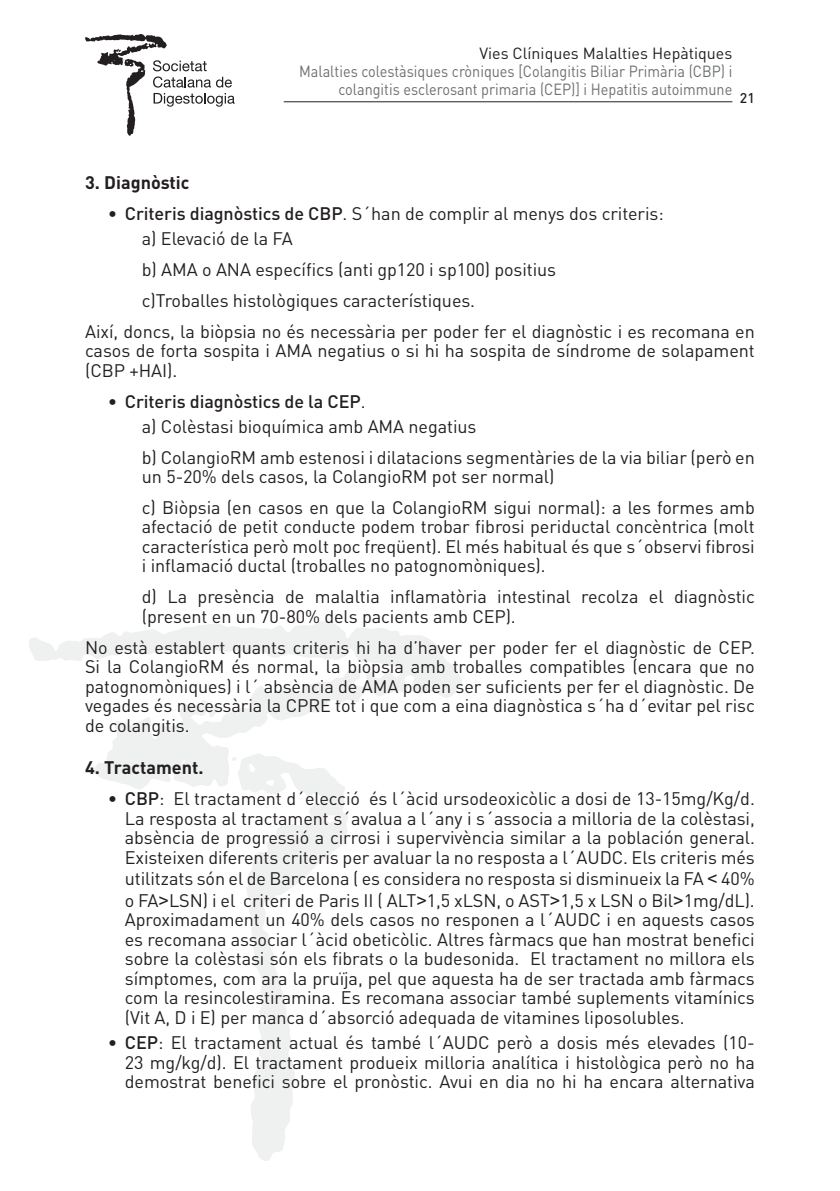
<style>
.page{position:relative;width:840px;height:1191px;background:#fff}
.page>*{position:absolute;margin:0;border:0;box-sizing:border-box;transform-origin:0 0}
.t1{font:18px/19.6px "DIN";letter-spacing:-.005em;color:#231f20;text-align:justify}
.t2{font:500 18px "DIN";letter-spacing:-.005em;color:#231f20}
._1_hd{font:700 18px "DIN";color:#231f20}
.t3{font:16px/18px "DIN";color:#6d6f71;text-align:right;scale:.9 1}
.t4{font:16px "DIN";color:#231f20}
.t5{font:500 14px "DIN";color:#231f20}
.s1{font-weight:500}
.s2{font-weight:400}
.s3{font-family:"Arial"}
</style>
<div class="page">
<hr style="left:283px;top:101px;width:449px;height:1px;background:#231f20">
<svg style="left:29px;top:621px;width:433px;height:540px"></svg>
<svg style="left:85px;top:34px;width:149px;height:102px"></svg>
<p class="t4" style="left:479px;top:43px;width:254px">Vies Clíniques Malalties Hepàtiques</p>
<p class="t3" style="left:299px;top:62px;width:482px">Malalties colestàsiques cròniques [Colangitis Biliar Primària (CBP) i colangitis esclerosant primaria (CEP)] i Hepatitis autoimmune</p>
<p class="t5" style="left:739px;top:89px;width:16px">21</p>
<p class="_1_hd" style="left:85px;top:171px;width:106px">3. Diagnòstic</p>
<p class="t1" style="left:108px;top:203px;width:557px">• <span class="s1">Criteris diagnòstics de CBP</span>. S´han de complir al menys dos criteris:</p>
<p class="t1" style="left:142px;top:228px;width:152px">a) Elevació de la FA</p>
<p class="t1" style="left:142px;top:259px;width:415px">b) AMA o ANA específics (anti gp120 i sp100) positius</p>
<p class="t1" style="left:142px;top:290px;width:334px">c)Troballes histològiques característiques.</p>
<p class="t1" style="left:85px;top:321px;width:670px">Així, doncs, la biòpsia no és necessària per poder fer el diagnòstic i es recomana en casos de forta sospita i AMA negatius o si hi ha sospita de síndrome de solapament (CBP +HAI).</p>
<p class="t2" style="left:108px;top:389px;width:259px"><span class="s2">•</span> Criteris diagnòstics de la CEP<span class="s2">.</span></p>
<p class="t1" style="left:142px;top:416px;width:336px">a) Colèstasi bioquímica amb AMA negatius</p>
<p class="t1" style="left:142px;top:447px;width:614px">b) ColangioRM amb estenosi i dilatacions segmentàries de la via biliar (però en un 5-20% dels casos, la ColangioRM pot ser normal)</p>
<p class="t1" style="left:142px;top:497px;width:614px">c) Biòpsia (en casos en que la ColangioRM sigui normal): a les formes amb afectació de petit conducte podem trobar fibrosi periductal concèntrica (molt característica però molt poc freqüent). El més habitual és que s´observi fibrosi i inflamació ductal (troballes no patognomòniques).</p>
<p class="t1" style="left:142px;top:586px;width:614px">d) La presència de malaltia inflamatòria intestinal recolza el diagnòstic (present en un 70-80% dels pacients amb CEP).</p>
<p class="t1" style="left:85px;top:637px;width:670px">No està establert quants criteris hi ha d’haver per poder fer el diagnòstic de CEP.<br>Si la ColangioRM és normal, la biòpsia amb troballes compatibles (encara que no patognomòniques) i l´ absència de AMA poden ser suficients per fer el diagnòstic. De vegades és necessària la CPRE tot i que com a eina diagnòstica s´ha d´evitar pel risc de colangitis.</p>
<p class="_1_hd" style="left:85px;top:756px;width:120px">4. Tractament.</p>
<p class="t1" style="left:125px;top:788px;width:631px;text-indent:-17px">• <span class="s1">CBP</span>: El tractament d´elecció és l´àcid ursodeoxicòlic a dosi de 13-15mg/Kg/d.<br>La resposta al tractament s´avalua a l´any i s´associa a milloria de la colèstasi, absència de progressió a cirrosi i supervivència similar a la población general.<br>Existeixen diferents criteris per avaluar la no resposta a l´AUDC. Els criteris més</p>
<p class="t1" style="left:125px;top:867px;width:631px;line-height:21.6px">utilitzats són el de Barcelona ( es considera no resposta si disminueix la FA <span class="s3">&lt;</span> 40% o FA<span class="s3">&gt;</span>LSN) i el criteri de Paris II ( ALT<span class="s3">&gt;</span>1,5 xLSN, o AST<span class="s3">&gt;</span>1,5 x LSN o Bil<span class="s3">&gt;</span>1mg/dL).</p>
<p class="t1" style="left:125px;top:909px;width:631px">Aproximadament un 40% dels casos no responen a l´AUDC i en aquests casos es recomana associar l´àcid obeticòlic. Altres fàrmacs que han mostrat benefici sobre la colèstasi són els fibrats o la budesonida. El tractament no millora els símptomes, com ara la pruïja, pel que aquesta ha de ser tractada amb fàrmacs com la resincolestiramina. Es recomana associar també suplements vitamínics (Vit A, D i E) per manca d´absorció adequada de vitamines liposolubles.</p>
<p class="t1" style="left:125px;top:1032px;width:631px;text-indent:-17px">• <span class="s1">CEP</span>: El tractament actual és també l´AUDC però a dosis més elevades (10- 23 mg/kg/d). El tractament produeix milloria analítica i histològica però no ha demostrat benefici sobre el pronòstic. Avui en dia no hi ha encara alternativa</p>
</div>
